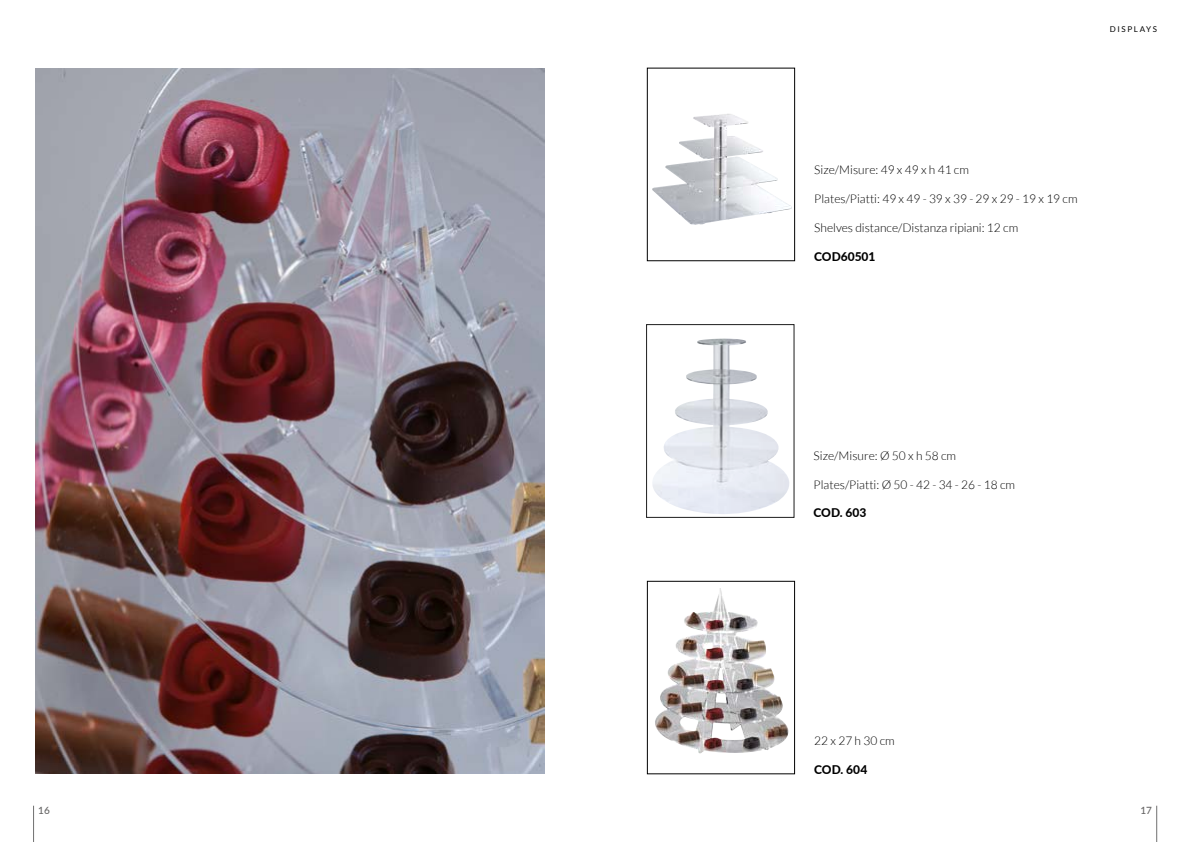
<style>
.page{position:relative;width:1191px;height:842px;background:#fff}
.page>*{position:absolute;margin:0;border:0;box-sizing:border-box;transform-origin:0 0}
.t1{font:300 12px "Lato";color:#000}
.t2{font:800 12px "Lato";color:#000}
.t3{font:500 10px "Lato";color:#646363}
.t4{font:8px "Lato";letter-spacing:.2em;color:#000}
</style>
<div class="page">
<img style="left:35px;top:68px;width:509px;height:706px">
<img style="left:652px;top:114px;width:140px;height:111px">
<img style="left:650px;top:339px;width:142px;height:179px">
<img style="left:655px;top:588px;width:133px;height:166px">
<div style="left:647px;top:581px;width:147px;height:193px;border:1px solid #000"></div>
<hr style="left:33px;top:806px;width:1px;height:36px;background:#706f6f">
<hr style="left:1156px;top:806px;width:1px;height:36px;background:#706f6f">
<p class="t4" style="left:1110px;top:25px;width:48px">DISPLAYS</p>
<p class="t1" style="left:814px;top:164px;width:156px">Size/Misure: 49 x 49 x h 41 cm</p>
<p class="t1" style="left:814px;top:192px;width:265px">Plates/Piatti: 49 x 49 - 39 x 39 - 29 x 29 - 19 x 19 cm</p>
<p class="t1" style="left:814px;top:221px;width:205px">Shelves distance/Distanza ripiani: 12 cm</p>
<p class="t2" style="left:814px;top:248px;width:63px">COD60501</p>
<p class="t1" style="left:813px;top:449px;width:144px">Size/Misure: Ø 50 x h 58 cm</p>
<p class="t1" style="left:813px;top:478px;width:203px">Plates/Piatti: Ø 50 - 42 - 34 - 26 - 18 cm</p>
<p class="t2" style="left:813px;top:504px;width:54px">COD. 603</p>
<p class="t1" style="left:814px;top:734px;width:82px">22 x 27 h 30 cm</p>
<p class="t2" style="left:814px;top:761px;width:55px">COD. 604</p>
<p class="t3" style="left:38px;top:803px;width:13px">16</p>
<p class="t3" style="left:1140px;top:803px;width:13px">17</p>
</div>
